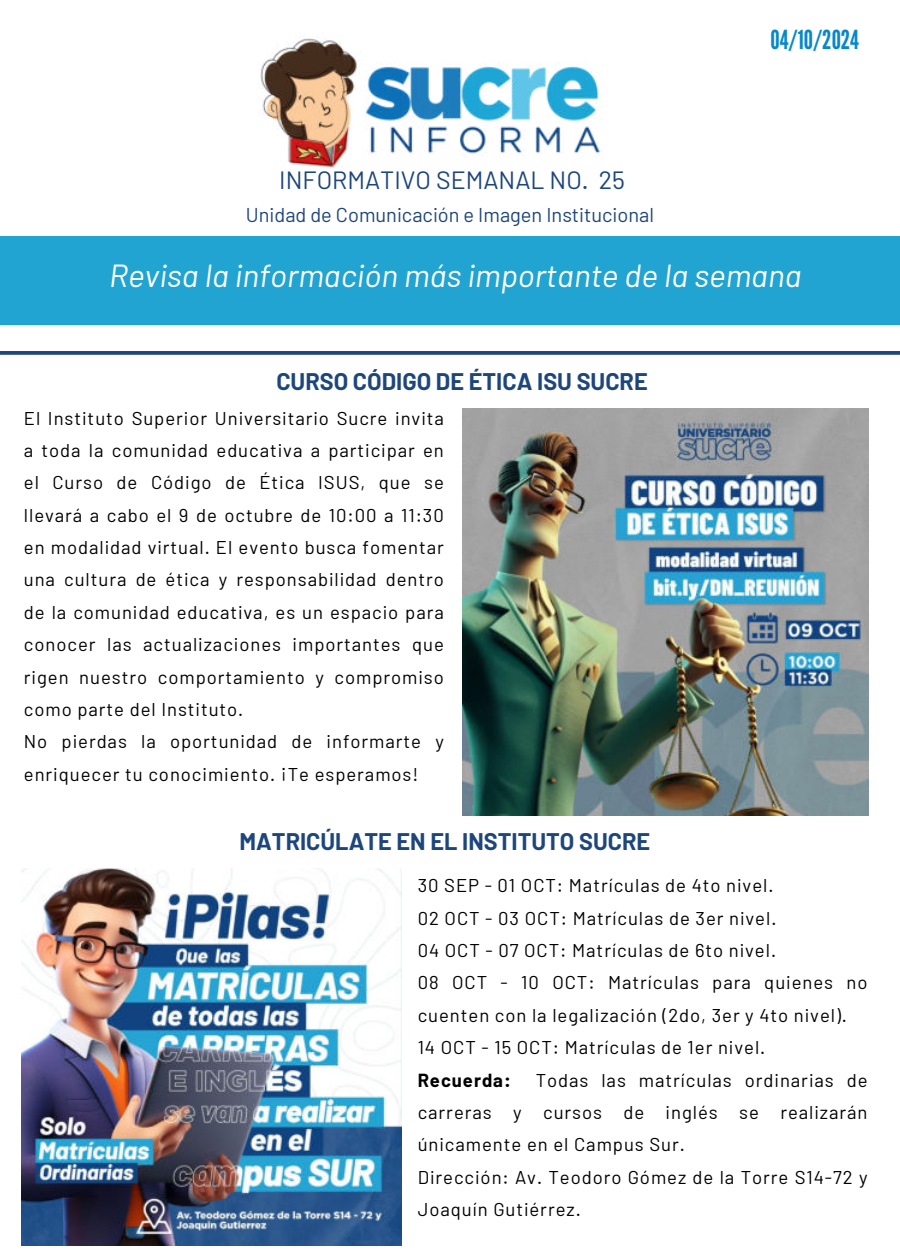
<style>
.page{position:relative;width:900px;height:1260px;background:#fff}
.page>*{position:absolute;margin:0;border:0;box-sizing:border-box;transform-origin:0 0}
.t1{font:italic 32px "Barlow";color:#fff}
.t2{font:26.25px "League Gothic";color:#0788cb}
.t3{font:25px "Barlow";color:#1d467d}
.t4{font:700 23.5px "Barlow";color:#1d467d}
.t5{font:20px "Barlow";color:#1d467d}
.t6{font:18.5px/32.2px "Barlow";letter-spacing:.05em;color:#000}
.t7{font:700 18.5px "Barlow";letter-spacing:.05em;color:#000}
</style>
<div class="page">
<div style="left:0;top:236px;width:900px;height:88px;background:#22a4d3"></div>
<svg style="left:0;top:351px;width:900px;height:4px;background:#2a5184"></svg>
<img style="left:260px;top:38px;width:342px;height:130px">
<img style="left:462px;top:408px;width:407px;height:407px">
<img style="left:21px;top:868px;width:381px;height:377px">
<h3 class="t3" style="left:279px;top:165px;width:347px">INFORMATIVO SEMANAL NO. 25</h3>
<p class="t5" style="left:246px;top:202px;width:410px">Unidad de Comunicación e Imagen Institucional</p>
<h2 class="t2" style="left:771px;top:24px;width:90px">04/10/2024</h2>
<h1 class="t1" style="left:109px;top:256px;width:694px">Revisa la información más importante de la semana</h1>
<p class="t4" style="left:276px;top:367px;width:373px">CURSO CÓDIGO DE ÉTICA ISU SUCRE</p>
<p class="t6" style="left:24px;top:401px;width:422px">El Instituto Superior Universitario Sucre invita a toda la comunidad educativa a participar en el Curso de Código de Ética ISUS, que se llevará a cabo el 9 de octubre de 10:00 a 11:30 en modalidad virtual. El evento busca fomentar una cultura de ética y responsabilidad dentro de la comunidad educativa, es un espacio para conocer las actualizaciones importantes que rigen nuestro comportamiento y compromiso como parte del Instituto.<br>No pierdas la oportunidad de informarte y enriquecer tu conocimiento. ¡Te esperamos!</p>
<p class="t4" style="left:240px;top:827px;width:412px">MATRICÚLATE EN EL INSTITUTO SUCRE</p>
<p class="t6" style="left:418px;top:869px;width:451px">30 SEP - 01 OCT: Matrículas de 4to nivel.<br>02 OCT - 03 OCT: Matrículas de 3er nivel.<br>04 OCT - 07 OCT: Matrículas de 6to nivel.<br>08 OCT - 10 OCT: Matrículas para quienes no cuenten con la legalización (2do, 3er y 4to nivel).<br>14 OCT - 15 OCT: Matrículas de 1er nivel.</p>
<p class="t7" style="left:418px;top:1068px;width:95px">Recuerda:</p>
<p class="t6" style="left:418px;top:1063px;width:451px;text-indent:118px">Todas las matrículas ordinarias de carreras y cursos de inglés se realizarán únicamente en el Campus Sur.<br>Dirección: Av. Teodoro Gómez de la Torre S14-72 y Joaquín Gutiérrez.</p>
</div>
